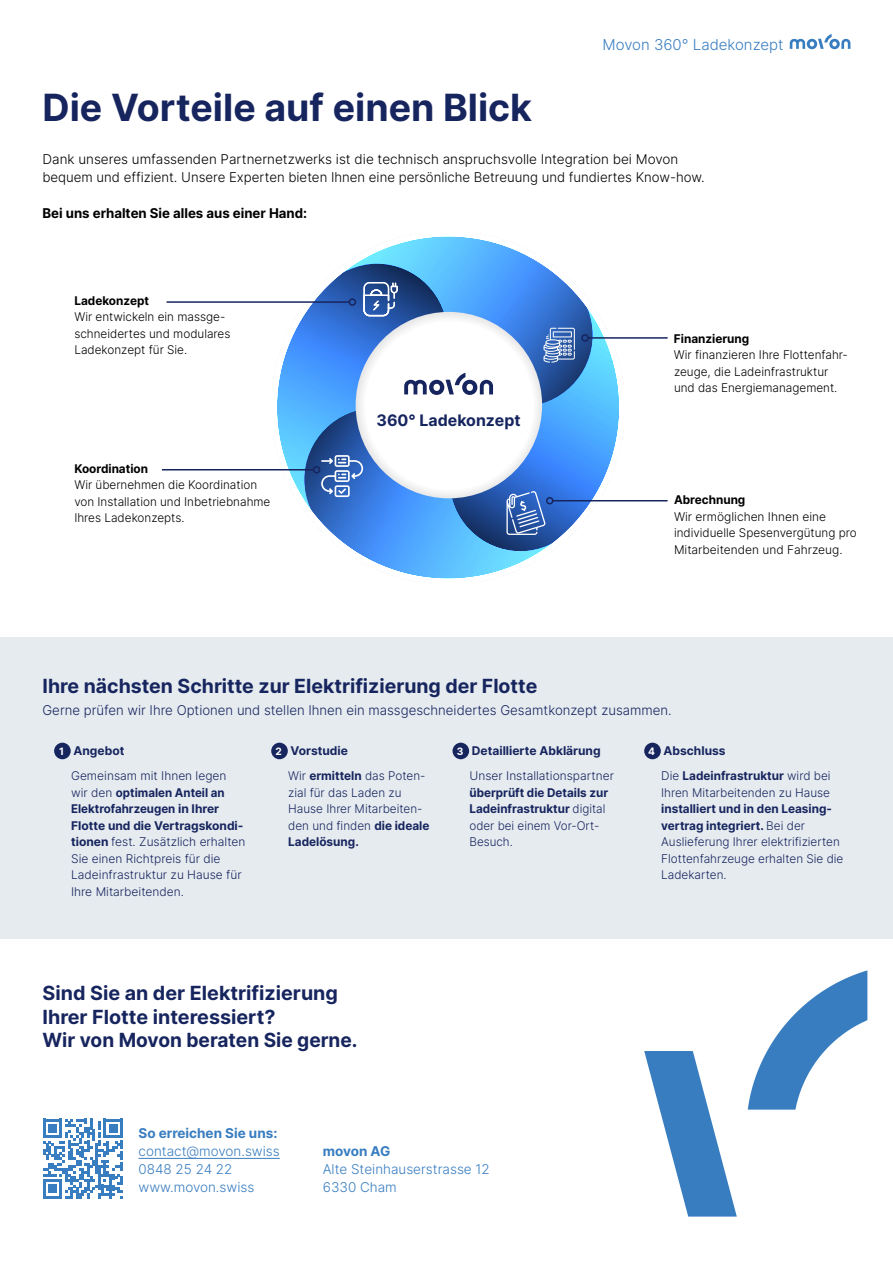
<style>
.page{position:relative;width:893px;height:1263px;background:#fff}
.page>*{position:absolute;margin:0;border:0;box-sizing:border-box;transform-origin:0 0}
.t1{font:700 37.5px "Inter";color:#17255f}
.t2{font:700 19.5px/23.4px "Inter";color:#17255f}
.t3{font:700 15.9px "Inter";color:#17255f}
.t4{font:300 15px "Inter";color:#387dc0}
.t5{font:300 13.5px/18px "Inter";color:#000}
.t6{font:300 13.5px "Inter";color:#17255f}
.t7{font:300 13.5px/18px "Inter";color:#387dc0}
.t8{font:700 13.5px "Inter";color:#000}
.t9{font:700 13.5px "Inter";color:#387dc0}
.t10{font:300 12px/16.5px "Inter";color:#17255f}
.t11{font:300 12px/16.5px "Inter";color:#000}
.t12{font:700 12px/16.5px "Inter";color:#17255f}
.t13{font:700 12px "Inter";color:#000}
.s1{font-weight:700;font-size:10.2px;color:#fff}
.s2{font-weight:700}
.s3{font-size:10.2px;color:#fff}
.s4{font-weight:300}
</style>
<div class="page">
<div style="left:0;top:637px;width:893px;height:302px;background:#e6ebef"></div>
<svg style="left:790px;top:34px;width:60px;height:15px"></svg>
<svg style="left:644px;top:970px;width:223px;height:246px"></svg>
<svg style="left:274px;top:290px;width:82px;height:209px"></svg>
<svg style="left:324px;top:238px;width:241px;height:169px"></svg>
<svg style="left:449px;top:283px;width:174px;height:240px"></svg>
<svg style="left:304px;top:408px;width:270px;height:169px"></svg>
<svg style="left:356px;top:312px;width:186px;height:186px"></svg>
<svg style="left:404px;top:373px;width:89px;height:22px"></svg>
<svg style="left:363px;top:282px;width:35px;height:34px"></svg>
<svg style="left:543px;top:328px;width:32px;height:35px"></svg>
<svg style="left:506px;top:491px;width:40px;height:44px;background:#597ec0"></svg>
<svg style="left:321px;top:455px;width:42px;height:42px;background:#5d84c3"></svg>
<div style="left:54px;top:743px;width:17px;height:16px;background:#17255f;border-radius:50%"></div>
<div style="left:271px;top:743px;width:17px;height:16px;background:#17255f;border-radius:50%"></div>
<div style="left:452px;top:743px;width:17px;height:16px;background:#17255f;border-radius:50%"></div>
<div style="left:644px;top:743px;width:17px;height:16px;background:#17255f;border-radius:50%"></div>
<hr style="left:139px;top:1158px;width:141px;height:1px;background:#387dc0">
<svg style="left:43px;top:1118px;width:80px;height:80px"></svg>
<hr style="left:167px;top:301px;width:182px;height:2px;background:#17255f">
<div style="left:349px;top:298px;width:7px;height:8px;border:2px solid #17255f;border-radius:50%"></div>
<hr style="left:588px;top:337px;width:80px;height:2px;background:#17255f">
<div style="left:581px;top:334px;width:8px;height:8px;border:2px solid #17255f;border-radius:50%"></div>
<hr style="left:553px;top:500px;width:115px;height:1px;background:#17255f">
<div style="left:546px;top:497px;width:7px;height:7px;border:2px solid #17255f;border-radius:50%"></div>
<hr style="left:162px;top:469px;width:152px;height:1px;background:#17255f">
<div style="left:313px;top:466px;width:7px;height:7px;border:2px solid #17255f;border-radius:50%"></div>
<p class="t4" style="left:603px;top:33px;width:182px">Movon 360° Ladekonzept</p>
<h1 class="t1" style="left:43px;top:80px;width:491px">Die Vorteile auf einen Blick</h1>
<p class="t5" style="left:43px;top:150px;width:664px">Dank unseres umfassenden Partnernetzwerks ist die technisch anspruchsvolle Integration bei Movon bequem und effizient. Unsere Experten bieten Ihnen eine persönliche Betreuung und fundiertes Know-how.</p>
<p class="t8" style="left:43px;top:203px;width:266px">Bei uns erhalten Sie alles aus einer Hand:</p>
<p class="t13" style="left:74px;top:291px;width:76px">Ladekonzept</p>
<p class="t11" style="left:74px;top:308px;width:158px">Wir entwickeln ein massge&shy;schneidertes und modulares<br>Ladekonzept für Sie.</p>
<p class="t13" style="left:74px;top:459px;width:75px">Koordination</p>
<p class="t11" style="left:74px;top:476px;width:198px">Wir übernehmen die Koordination von Installation und Inbetriebnahme<br>Ihres Ladekonzepts.</p>
<h3 class="t3" style="left:377px;top:408px;width:145px">360° Ladekonzept</h3>
<p class="t13" style="left:674px;top:330px;width:77px">Finanzierung</p>
<p class="t11" style="left:674px;top:346px;width:175px">Wir finanzieren Ihre Flottenfahr&shy;zeuge, die Ladeinfrastruktur und das Energiemanagement.</p>
<p class="t13" style="left:674px;top:491px;width:73px">Abrechnung</p>
<p class="t11" style="left:674px;top:508px;width:184px">Wir ermöglichen Ihnen eine individuelle Spesenvergütung pro<br>Mitarbeitenden und Fahrzeug.</p>
<h2 class="t2" style="left:43px;top:673px;width:496px">Ihre nächsten Schritte zur Elektrifizierung der Flotte</h2>
<p class="t6" style="left:43px;top:700px;width:631px">Gerne prüfen wir Ihre Optionen und stellen Ihnen ein massgeschneidertes Gesamtkonzept zusammen.</p>
<p class="t10" style="left:71px;top:738px;width:157px;line-height:25px;text-indent:-12px"><span class="s1">1</span> <span class="s2">Angebot<br></span>Gemeinsam mit Ihnen legen</p>
<p class="t10" style="left:71px;top:784px;width:176px">wir den <span class="s2">optimalen Anteil an<br>Elektrofahrzeugen in Ihrer<br>Flotte und die Vertragskondi&shy;tionen</span> fest. Zusätzlich erhalten<br>Sie einen Richtpreis für die<br>Ladeinfrastruktur zu Hause für<br>Ihre Mitarbeitenden.</p>
<p class="t12" style="left:288px;top:738px;width:139px;line-height:25px;text-indent:-13px"><span class="s3">2</span> Vorstudie<br><span class="s4">Wir</span> ermitteln <span class="s4">das Poten-</span></p>
<p class="t10" style="left:288px;top:784px;width:143px">zial für das Laden zu<br>Hause Ihrer Mitarbeiten&shy;den und finden <span class="s2">die ideale<br>Ladelösung.</span></p>
<p class="t10" style="left:470px;top:738px;width:146px;line-height:25px;text-indent:-13px"><span class="s1">3</span> <span class="s2">Detaillierte Abklärung<br></span>Unser Installationspartner</p>
<p class="t12" style="left:469px;top:784px;width:140px">überprüft die Details zur<br>Ladeinfrastruktur <span class="s4">digital oder bei einem Vor-Ort-<br>Besuch.</span></p>
<p class="t12" style="left:661px;top:738px;width:171px;line-height:25px;text-indent:-13px"><span class="s3">4</span> Abschluss<br><span class="s4">Die</span> Ladeinfrastruktur <span class="s4">wird bei</span></p>
<p class="t10" style="left:661px;top:784px;width:170px">Ihren Mitarbeitenden zu Hause</p>
<p class="t10" style="left:661px;top:800px;width:184px"><span class="s2">installiert und in den Leasing&shy;vertrag integriert.</span> Bei der<br>Auslieferung Ihrer elektrifizierten<br>Flottenfahrzeuge erhalten Sie die<br>Ladekarten.</p>
<h2 class="t2" style="left:43px;top:981px;width:317px">Sind Sie an der Elektrifizierung<br>Ihrer Flotte interessiert?<br>Wir von Movon beraten Sie gerne.</h2>
<p class="t9" style="left:139px;top:1123px;width:140px">So erreichen Sie uns:</p>
<p class="t7" style="left:139px;top:1142px;width:143px">contact@movon.swiss<br>0848 25 24 22 www.movon.swiss</p>
<p class="t9" style="left:323px;top:1141px;width:69px">movon AG</p>
<p class="t7" style="left:323px;top:1160px;width:169px">Alte Steinhauserstrasse 12<br>6330 Cham</p>
</div>
